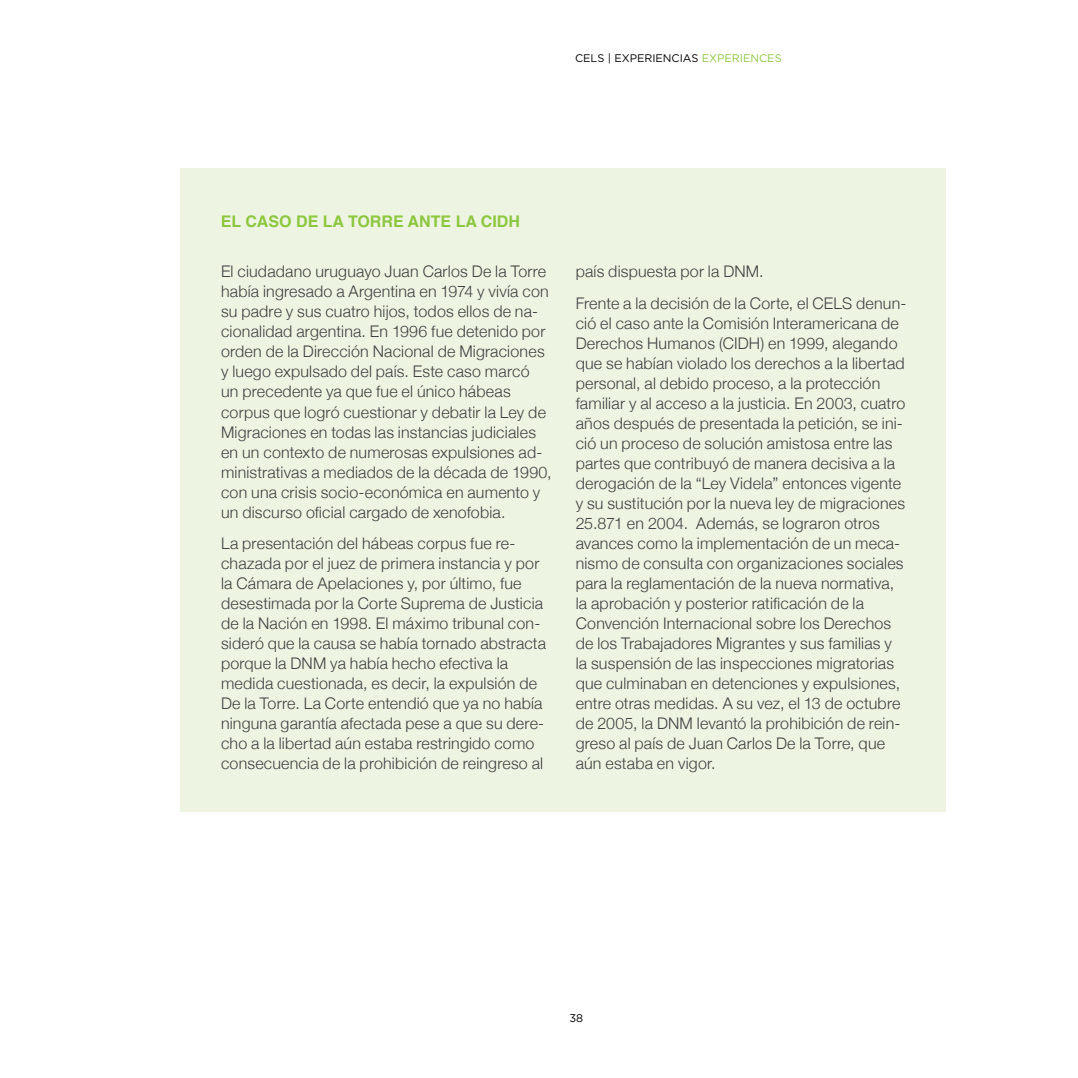
<style>
.page{position:relative;width:1078px;height:1078px;background:#fff}
.page>*{position:absolute;margin:0;border:0;box-sizing:border-box;transform-origin:0 0}
.t1{font:300 16px/20px "Helvetica Neue";letter-spacing:.015em;color:#414042}
.t2{font:700 16px "Helvetica";color:#8dc63f}
.t3{font:11.2px "Gotham";color:#000}
.t4{font:11px "Gotham";color:#000}
.s1{color:#8dc63f}
</style>
<div class="page">
<div style="left:180px;top:168px;width:765px;height:643px;background:#edf5e2"></div>
<p class="t4" style="left:575px;top:51px;width:208px">CELS | EXPERIENCIAS <span class="s1">EXPERIENCES</span></p>
<p class="t2" style="left:221px;top:208px;width:37px">EL CAS</p>
<p class="t2" style="left:279px;top:208px;width:140px">O DE LA TORRE ANTE</p>
<p class="t2" style="left:455px;top:208px;width:66px">LA CIDH</p>
<p class="t1" style="left:221px;top:261px;width:332px">El ciudadano uruguayo Juan Carlos De la Torre había ingresado a Argentina en 1974 y vivía con su padre y sus cuatro hijos, todos ellos de na&shy;cionalidad argentina. En 1996 fue detenido por orden de la Dirección Nacional de Migraciones y luego expulsado del país. Este caso marcó<br>un precedente ya que fue el único hábeas corpus que logró cuestionar y debatir la Ley de Migraciones en todas las instancias judiciales en un contexto de numerosas expulsiones ad&shy;ministrativas a mediados de la década de 1990, con una crisis socio-económica en aumento y un discurso oficial cargado de xenofobia.</p>
<p class="t1" style="left:221px;top:532px;width:326px">La presentación del hábeas corpus fue re&shy;chazada por el juez de primera instancia y por la Cámara de Apelaciones y, por último, fue desestimada por la Corte Suprema de Justicia de la Nación en 1998. El máximo tribunal con&shy;sideró que la causa se había tornado abstracta porque la DNM ya había hecho efectiva la medida cuestionada, es decir, la expulsión de De la Torre. La Corte entendió que ya no había ninguna garantía afectada pese a que su dere&shy;cho a la libertad aún estaba restringido como consecuencia de la prohibición de reingreso al</p>
<p class="t1" style="left:575px;top:255px;width:332px;line-height:31.4px">país dispuesta por la DNM.<br>Frente a la decisión de la Corte, el CELS denun-</p>
<p class="t1" style="left:575px;top:312px;width:331px">ció el caso ante la Comisión Interamericana de Derechos Humanos (CIDH) en 1999, alegando que se habían violado los derechos a la libertad personal, al debido proceso, a la protección familiar y al acceso a la justicia. En 2003, cuatro años después de presentada la petición, se ini&shy;ció un proceso de solución amistosa entre las partes que contribuyó de manera decisiva a la derogación de la “Ley Videla” entonces vigente y su sustitución por la nueva ley de migraciones 25.871 en 2004. Además, se lograron otros avances como la implementación de un meca&shy;nismo de consulta con organizaciones sociales para la reglamentación de la nueva normativa, la aprobación y posterior ratificación de la Convención Internacional sobre los Derechos de los Trabajadores Migrantes y sus familias y la suspensión de las inspecciones migratorias que culminaban en detenciones y expulsiones, entre otras medidas. A su vez, el 13 de octubre de 2005, la DNM levantó la prohibición de rein&shy;greso al país de Juan Carlos De la Torre, que aún estaba en vigor.</p>
<p class="t3" style="left:569px;top:1010px;width:15px">38</p>
</div>
